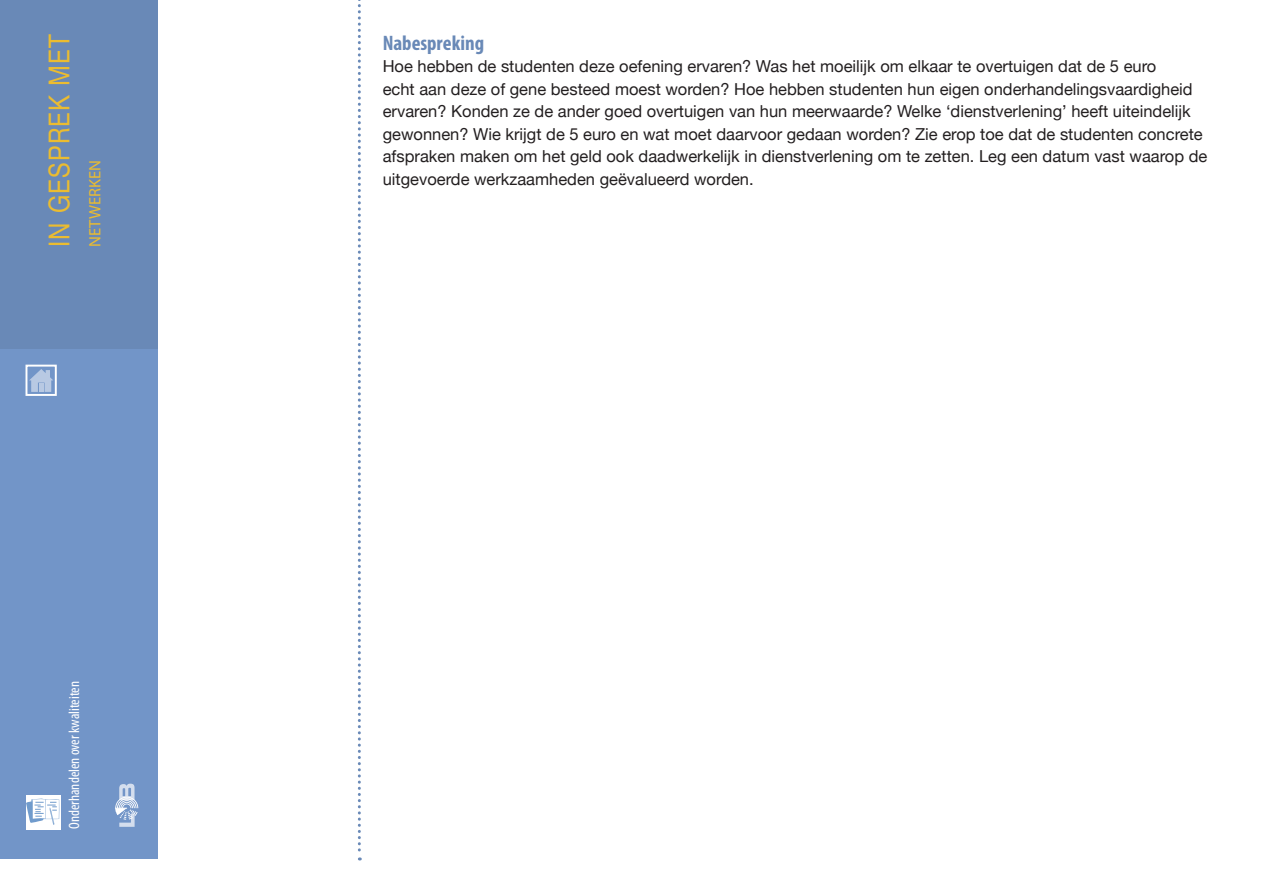
<style>
.page{position:relative;width:1263px;height:893px;background:#fff}
.page>*{position:absolute;margin:0;border:0;box-sizing:border-box;transform-origin:0 0}
.t1{font:28.8px "Helvetica Neue";letter-spacing:.05em;color:#ebbc30;scale:.83 1}
.t2{font:700 condensed 21px "Myriad Pro";color:#6989b7}
.t3{font:16.5px/22.5px "Helvetica Neue";color:#231f20}
.t4{font:16.5px "Myriad Pro";color:#ebbc30}
.t5{font:condensed 15px "Myriad Pro";color:#fff}
</style>
<div class="page">
<div style="left:0;top:0;width:157px;height:859px;background:#7295c8"></div>
<div style="left:0;top:0;width:157px;height:349px;background:#6989b7"></div>
<svg style="left:115px;top:784px;width:23px;height:43px"></svg>
<svg style="left:358px;top:0;width:3px;height:860px"></svg>
<div style="left:26px;top:795px;width:34px;height:34px;background:#fff"></div>
<svg style="left:26px;top:798px;width:33px;height:27px"></svg>
<svg style="left:29px;top:369px;width:24px;height:23px"></svg>
<div style="left:26px;top:365px;width:31px;height:31px;border:2px solid #fff"></div>
<h1 class="t1" style="left:42px;top:247px;width:258px;rotate:-90deg">IN GESPREK MET</h1>
<p class="t4" style="left:85px;top:247px;width:88px;rotate:-90deg">NETWERKEN</p>
<p class="t5" style="left:65px;top:829px;width:149px;rotate:-90deg">Onderhandelen over kwaliteiten</p>
<p class="t2" style="left:383px;top:30px;width:103px">Nabespreking</p>
<p class="t3" style="left:383px;top:55px;width:826px">Hoe hebben de studenten deze oefening ervaren? Was het moeilijk om elkaar te overtuigen dat de 5 euro<br>echt aan deze of gene besteed moest worden? Hoe hebben studenten hun eigen onderhandelingsvaardigheid ervaren? Konden ze de ander goed overtuigen van hun meerwaarde? Welke ‘dienstverlening’ heeft uiteindelijk gewonnen? Wie krijgt de 5 euro en wat moet daarvoor gedaan worden? Zie erop toe dat de studenten concrete afspraken maken om het geld ook daadwerkelijk in dienstverlening om te zetten. Leg een datum vast waarop de uitgevoerde werkzaamheden geëvalueerd worden.</p>
</div>
